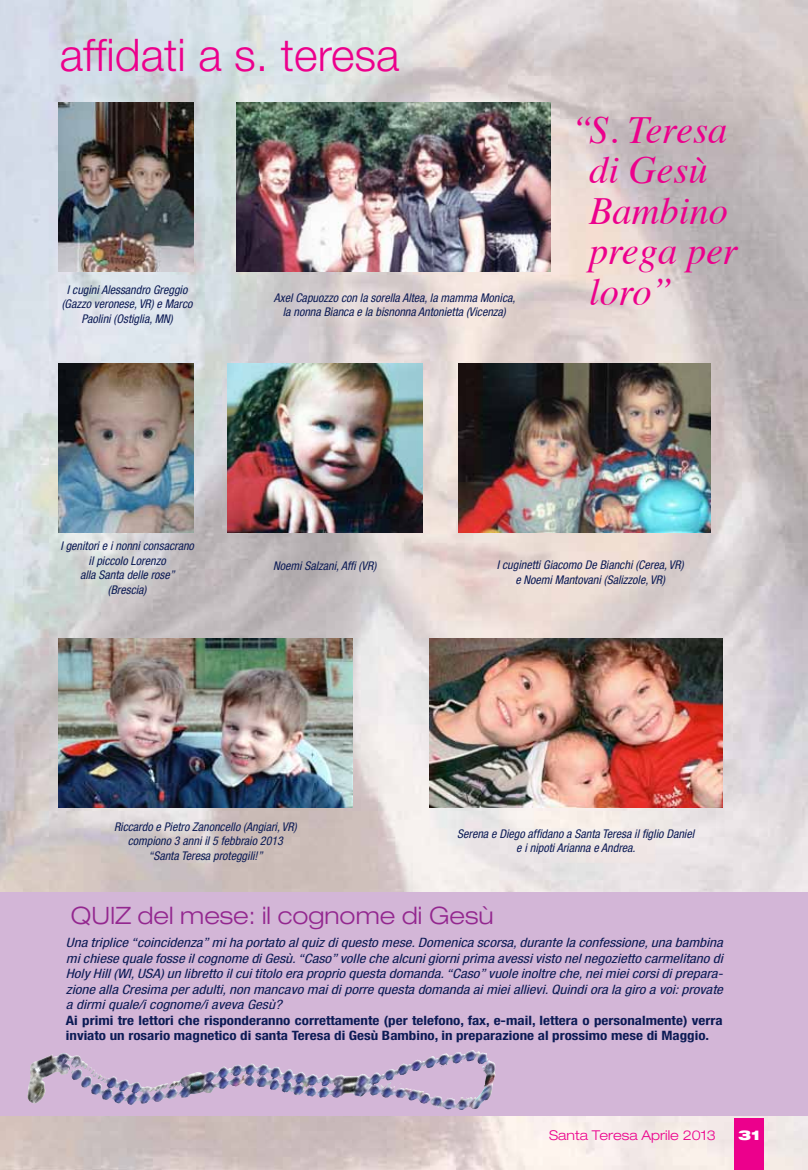
<style>
.page{position:relative;width:808px;height:1170px;background:#fff}
.page>*{position:absolute;margin:0;border:0;box-sizing:border-box;transform-origin:0 0}
.t1{font:300 45px "Helvetica Neue";color:#ec008c}
.t2{font:italic 38.4px/40.5px "Times";color:#ec008c}
.t3{font:300 expanded 24px "Helvetica Neue";color:#93278f}
.t4{font:300 expanded 13.5px "Helvetica Neue";color:#ec008c}
.t5{font:900 expanded 13.5px "Helvetica Neue";color:#fff}
.t6{font:italic condensed 12.9px/15.5px "Helvetica Neue";color:#0c1b55;text-align:justify;scale:1.16 1}
.t7{font:700 condensed 12.9px/15.5px "Helvetica Neue";color:#0c1b55;scale:1.16 1}
.t8{font:italic condensed 12px/14.4px "Helvetica Neue";color:#0c1b55;text-align:center}
</style>
<div class="page">
<img style="left:0;top:0;width:807px;height:1169px">
<div style="left:734px;top:1118px;width:30px;height:51px;background:#ec008c"></div>
<img style="left:59px;top:102px;width:134px;height:169px">
<img style="left:59px;top:363px;width:134px;height:169px">
<img style="left:59px;top:638px;width:293px;height:169px">
<img style="left:429px;top:638px;width:293px;height:169px">
<img style="left:236px;top:102px;width:313px;height:169px">
<img style="left:227px;top:363px;width:195px;height:169px">
<img style="left:458px;top:363px;width:251px;height:169px">
<div style="left:0;top:892px;width:807px;height:223px;background:#d3b6d7"></div>
<img style="left:364px;top:1051px;width:107px;height:26px">
<h1 class="t1" style="left:60px;top:27px;width:341px">affidati a s. teresa</h1>
<p class="t8" style="left:62px;top:282px;width:132px">I cugini Alessandro Greggio (Gazzo veronese, VR) e Marco<br>Paolini (Ostiglia, MN)</p>
<p class="t8" style="left:274px;top:290px;width:243px">Axel Capuozzo con la sorella Altea, la mamma Monica, la nonna Bianca e la bisnonna Antonietta (Vicenza)</p>
<h2 class="t2" style="left:588px;top:107px;width:150px;text-indent:-18px">“S. Teresa di Gesù<br>Bambino prega per loro”</h2>
<p class="t8" style="left:60px;top:539px;width:135px">I genitori e i nonni consacrano il piccolo Lorenzo<br>alla Santa delle rose” (Brescia)</p>
<p class="t8" style="left:273px;top:558px;width:105px">Noemi Salzani, Affi (VR)</p>
<p class="t8" style="left:496px;top:557px;width:188px">I cuginetti Giacomo De Bianchi (Cerea, VR) e Noemi Mantovani (Salizzole, VR)</p>
<p class="t8" style="left:114px;top:819px;width:184px">Riccardo e Pietro Zanoncello (Angiari, VR) compiono 3 anni il 5 febbraio 2013 “Santa Teresa proteggili!”</p>
<p class="t8" style="left:457px;top:826px;width:238px">Serena e Diego affidano a Santa Teresa il figlio Daniel e i nipoti Arianna e Andrea.</p>
<h3 class="t3" style="left:71px;top:900px;width:424px">QUIZ del mese: il cognome di Gesù</h3>
<p class="t6" style="left:66px;top:934px;width:567px">Una triplice “coincidenza” mi ha portato al quiz di questo mese. Domenica scorsa, durante la confessione, una bambina mi chiese quale fosse il cognome di Gesù. “Caso” volle che alcuni giorni prima avessi visto nel negozietto carmelitano di Holy Hill (WI, USA) un libretto il cui titolo era proprio questa domanda. “Caso” vuole inoltre che, nei miei corsi di prepara&shy;zione alla Cresima per adulti, non mancavo mai di porre questa domanda ai miei allievi. Quindi ora la giro a voi: provate a dirmi quale/i cognome/i aveva Gesù?</p>
<p class="t7" style="left:66px;top:1012px;width:567px">Ai primi tre lettori che risponderanno correttamente (per telefono, fax, e-mail, lettera o personalmente) verra inviato un rosario magnetico di santa Teresa di Gesù Bambino, in preparazione al prossimo mese di Maggio.</p>
<p class="t4" style="left:549px;top:1126px;width:168px">Santa Teresa Aprile 2013</p>
<p class="t5" style="left:737px;top:1125px;width:24px">31</p>
</div>
